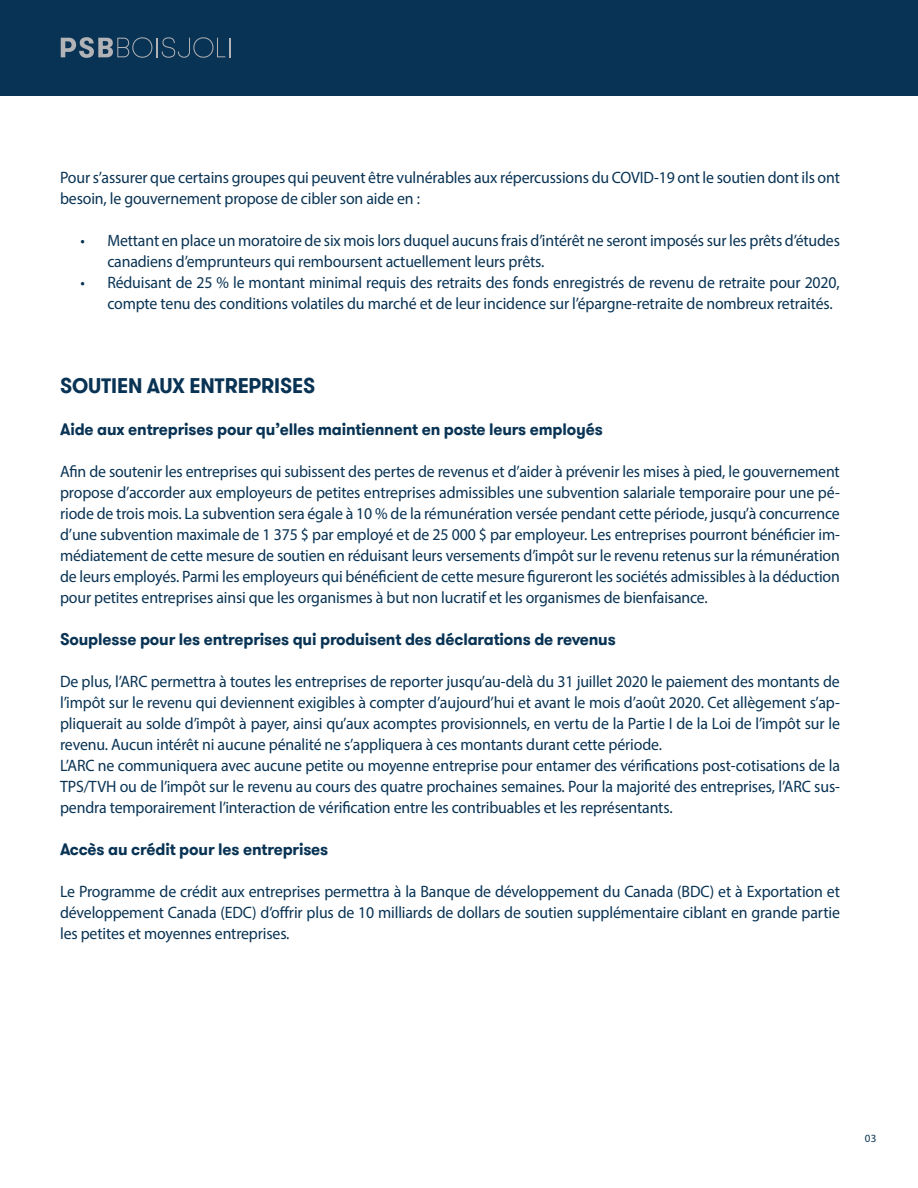
<style>
.page{position:relative;width:918px;height:1188px;background:#fff}
.page>*{position:absolute;margin:0;border:0;box-sizing:border-box;transform-origin:0 0}
.t1{font:700 21px "GT Walsheim";letter-spacing:-.01em;color:#093354;scale:.96 1}
.t2{font:16.5px/21px "Myriad Pro";letter-spacing:-.01em;color:#093354;text-align:justify;scale:.96 1}
.t3{font:700 16.5px "GT Walsheim";letter-spacing:-.01em;color:#093354;scale:.96 1}
.t4{font:11.1px "Myriad Pro";color:#093354}
</style>
<div class="page">
<div style="left:0;top:0;width:918px;height:95px;background:#093354"></div>
<svg style="left:61px;top:37px;width:169px;height:21px"></svg>
<p class="t2" style="left:60px;top:167px;width:814px">Pour s’assurer que certains groupes qui peuvent être vulnérables aux répercussions du COVID-19 ont le soutien dont ils ont besoin, le gouvernement propose de cibler son aide en :</p>
<p class="t2" style="left:107px;top:230px;width:765px;text-indent:-27px">• Mettant en place un moratoire de six mois lors duquel aucuns frais d’intérêt ne seront imposés sur les prêts d’études canadiens d’emprunteurs qui remboursent actuellement leurs prêts.</p>
<p class="t2" style="left:107px;top:272px;width:765px;text-indent:-27px">• Réduisant de 25 % le montant minimal requis des retraits des fonds enregistrés de revenu de retraite pour 2020, compte tenu des conditions volatiles du marché et de leur incidence sur l’épargne-retraite de nombreux retraités.</p>
<p class="t1" style="left:60px;top:372px;width:267px">SOUTIEN AUX ENTREPRISES</p>
<p class="t3" style="left:60px;top:418px;width:567px">Aide aux entreprises pour qu’elles maintiennent en poste leurs employés</p>
<p class="t2" style="left:60px;top:461px;width:814px">Afin de soutenir les entreprises qui subissent des pertes de revenus et d’aider à prévenir les mises à pied, le gouvernement propose d’accorder aux employeurs de petites entreprises admissibles une subvention salariale temporaire pour une pé&shy;riode de trois mois. La subvention sera égale à 10 % de la rémunération versée pendant cette période, jusqu’à concurrence d’une subvention maximale de 1 375 $ par employé et de 25 000 $ par employeur. Les entreprises pourront bénéficier im&shy;médiatement de cette mesure de soutien en réduisant leurs versements d’impôt sur le revenu retenus sur la rémunération de leurs employés. Parmi les employeurs qui bénéficient de cette mesure figureront les sociétés admissibles à la déduction pour petites entreprises ainsi que les organismes à but non lucratif et les organismes de bienfaisance.</p>
<p class="t3" style="left:60px;top:628px;width:580px">Souplesse pour les entreprises qui produisent des déclarations de revenus</p>
<p class="t2" style="left:60px;top:671px;width:814px">De plus, l’ARC permettra à toutes les entreprises de reporter jusqu’au-delà du 31 juillet 2020 le paiement des montants de l’impôt sur le revenu qui deviennent exigibles à compter d’aujourd’hui et avant le mois d’août 2020. Cet allègement s’ap&shy;pliquerait au solde d’impôt à payer, ainsi qu’aux acomptes provisionnels, en vertu de la Partie I de la Loi de l’impôt sur le revenu. Aucun intérêt ni aucune pénalité ne s’appliquera à ces montants durant cette période.</p>
<p class="t2" style="left:60px;top:755px;width:814px">L’ARC ne communiquera avec aucune petite ou moyenne entreprise pour entamer des vérifications post-cotisations de la TPS/TVH ou de l’impôt sur le revenu au cours des quatre prochaines semaines. Pour la majorité des entreprises, l’ARC sus&shy;pendra temporairement l’interaction de vérification entre les contribuables et les représentants.</p>
<p class="t3" style="left:60px;top:838px;width:281px">Accès au crédit pour les entreprises</p>
<p class="t2" style="left:60px;top:881px;width:814px">Le Programme de crédit aux entreprises permettra à la Banque de développement du Canada (BDC) et à Exportation et développement Canada (EDC) d’offrir plus de 10 milliards de dollars de soutien supplémentaire ciblant en grande partie les petites et moyennes entreprises.</p>
<p class="t4" style="left:865px;top:1132px;width:13px">03</p>
</div>
